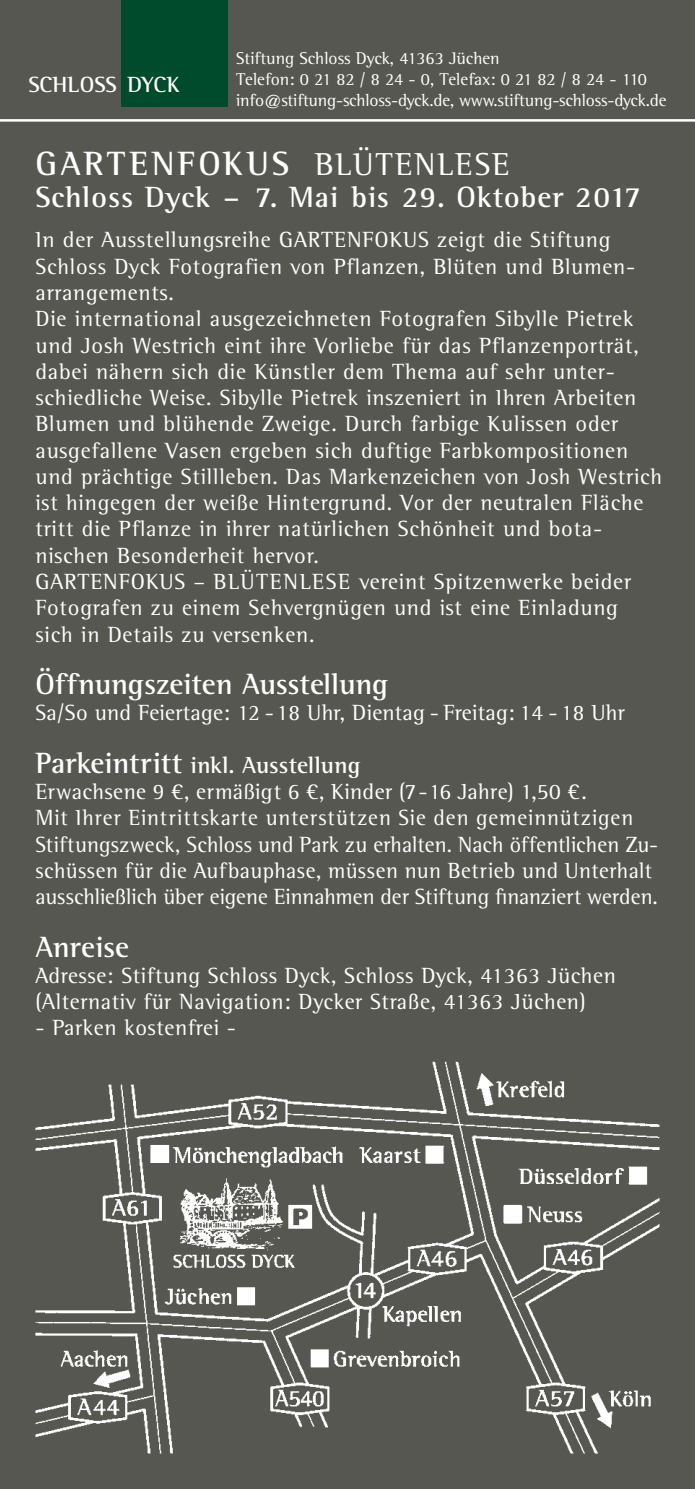
<style>
.page{position:relative;width:695px;height:1489px;background:#fff}
.page>*{position:absolute;margin:0;border:0;box-sizing:border-box;transform-origin:0 0}
.t1{font:700 34.5px "Rotis Semi Serif";letter-spacing:.085em;color:#fff}
.t2{font:700 30px "Rotis Semi Serif";letter-spacing:.035em;color:#fff}
.t3{font:700 30px "Rotis Semi Serif";letter-spacing:.005em;color:#fff}
.t4{font:700 23.75px "Rotis Semi Serif";letter-spacing:.005em;color:#fff}
.t5{font:22.5px/26.2px "Rotis Semi Serif";letter-spacing:.035em;color:#fff}
.t6{font:22.5px/26.2px "Rotis Semi Serif";letter-spacing:.015em;color:#fff}
.t7{font:22.5px "Rotis Semi Serif";letter-spacing:.01em;color:#fff}
.t8{font:22.5px "Agfa Rotis Semi Serif";letter-spacing:.015em;color:#fff}
.t9{font:700 22.5px "Rotis Semi Serif";color:#fff}
.t10{font:17.5px/21px "Rotis Semi Serif";letter-spacing:-.01em;color:#fff}
.s1{font-weight:400;font-size:32.5px}
.s2{font-size:30px}
</style>
<div class="page">
<div style="left:0;top:0;width:694px;height:1488px;background:#575752"></div>
<div style="left:122px;top:0;width:106px;height:106px;background:#004b2c"></div>
<hr style="left:0;top:119px;width:694px;height:3px;background:#fff">
<img style="left:35px;top:1061px;width:624px;height:392px">
<p class="t9" style="left:28px;top:71px;width:153px">SCHLOSS DYCK</p>
<p class="t10" style="left:236px;top:47px;width:432px">Stiftung Schloss Dyck, 41363 Jüchen<br>Telefon: 0 21 82 / 8 24 - 0, Telefax: 0 21 82 / 8 24 - 110 info@stiftung-schloss-dyck.de, www.stiftung-schloss-dyck.de</p>
<h1 class="t1" style="left:35px;top:143px;width:475px">GARTENFOKUS <span class="s1">BLÜTENLESE</span></h1>
<h2 class="t2" style="left:35px;top:179px;width:607px">Schloss Dyck – 7. Mai bis 29. Oktober 2017</h2>
<p class="t5" style="left:35px;top:227px;width:628px">In der Ausstellungsreihe GARTENFOKUS zeigt die Stiftung Schloss Dyck Fotografien von Pflanzen, Blüten und Blumen&shy;arrangements.<br>Die international ausgezeichneten Fotografen Sibylle Pietrek und Josh Westrich eint ihre Vorliebe für das Pflanzenporträt, dabei nähern sich die Künstler dem Thema auf sehr unter&shy;schiedliche Weise. Sibylle Pietrek inszeniert in Ihren Arbeiten Blumen und blühende Zweige. Durch farbige Kulissen oder ausgefallene Vasen ergeben sich duftige Farbkompositionen und prächtige Stillleben. Das Markenzeichen von Josh Westrich ist hingegen der weiße Hintergrund. Vor der neutralen Fläche tritt die Pflanze in ihrer natürlichen Schönheit und bota&shy;nischen Besonderheit hervor.<br>GARTENFOKUS – BLÜTENLESE vereint Spitzenwerke beider Fotografen zu einem Sehvergnügen und ist eine Einladung<br>sich in Details zu versenken.</p>
<h2 class="t3" style="left:35px;top:666px;width:354px">Öffnungszeiten Ausstellung</h2>
<p class="t7" style="left:35px;top:699px;width:591px">Sa/So und Feiertage: 12 - 18 Uhr, Dientag - Freitag: 14 - 18 Uhr</p>
<p class="t4" style="left:35px;top:750px;width:326px"><span class="s2">Parkeintritt</span> inkl. Ausstellung</p>
<p class="t8" style="left:35px;top:778px;width:553px">Erwachsene 9 €, ermäßigt 6 €, Kinder (7-16 Jahre) 1,50 €.</p>
<p class="t6" style="left:35px;top:804px;width:624px">Mit Ihrer Eintrittskarte unterstützen Sie den gemeinnützigen Stiftungszweck, Schloss und Park zu erhalten. Nach öffentlichen Zu&shy;schüssen für die Aufbauphase, müssen nun Betrieb und Unterhalt ausschließlich über eigene Einnahmen der Stiftung finanziert werden.</p>
<h2 class="t3" style="left:35px;top:928px;width:95px">Anreise</h2>
<p class="t5" style="left:35px;top:962px;width:581px">Adresse: Stiftung Schloss Dyck, Schloss Dyck, 41363 Jüchen (Alternativ für Navigation: Dycker Straße, 41363 Jüchen)</p>
<p class="t5" style="left:35px;top:1014px;width:202px">- Parken kostenfrei -</p>
</div>
